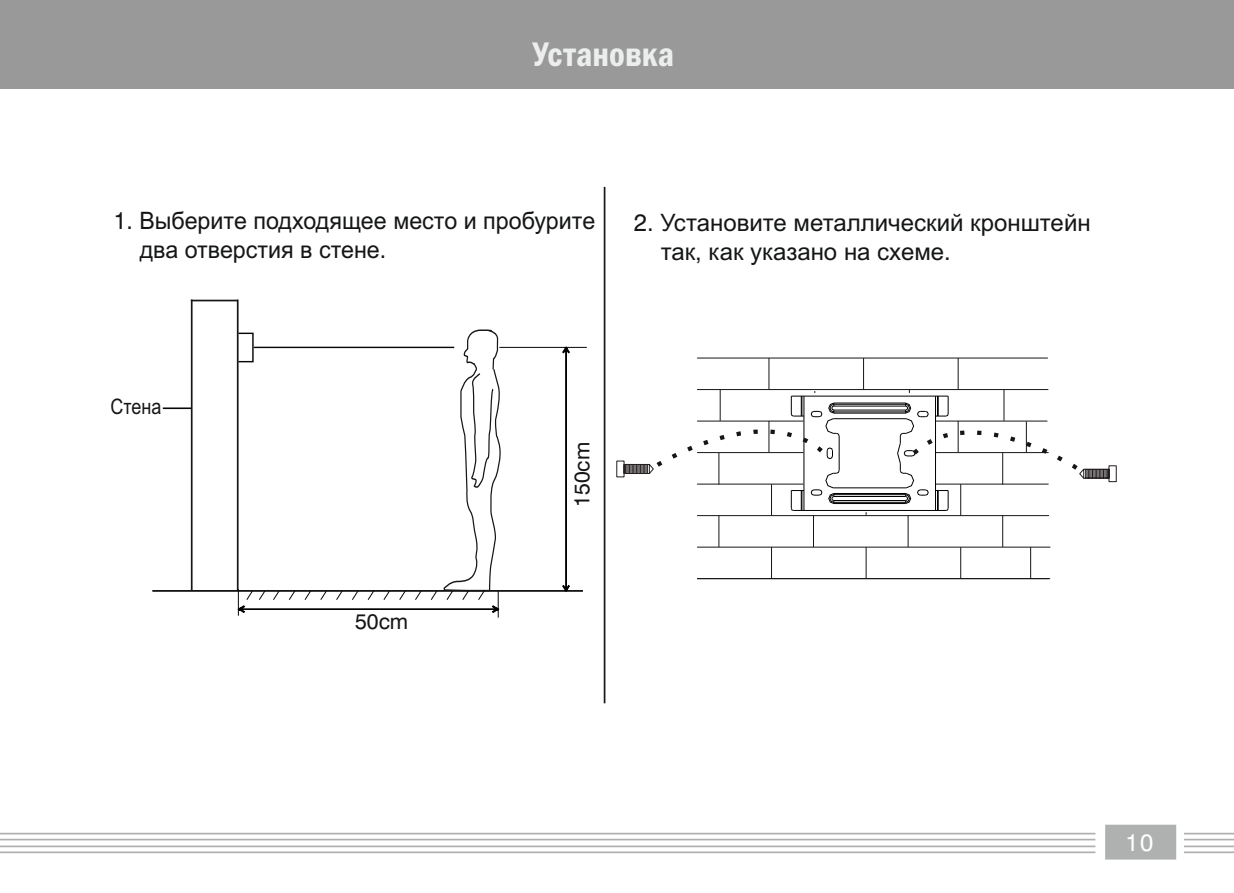
<style>
.page{position:relative;width:1234px;height:893px;background:#fff}
.page>*{position:absolute;margin:0;border:0;box-sizing:border-box;transform-origin:0 0}
.t1{font:600 condensed 35.4px "Franklin Gothic";color:#eceded}
.t2{font:24px/28.8px "Arial";color:#151616}
.t3{font:24px "Swiss 721 BT";color:#fff}
.t4{font:21.3px "Swiss 721 BT";color:#151616}
.t5{font:21.3px "Arial";color:#151616;scale:.84 1}
.s1{font-family:"Swiss 721 BT"}
</style>
<div class="page">
<hr style="left:0;top:833px;width:1233px;height:1px;background:#afb0b0">
<hr style="left:0;top:839px;width:1233px;height:1px;background:#afb0b0">
<hr style="left:0;top:845px;width:1233px;height:2px;background:#afb0b0">
<hr style="left:0;top:851px;width:1233px;height:2px;background:#afb0b0">
<svg style="left:1094px;top:824px;width:90px;height:36px"></svg>
<div style="left:0;top:0;width:1233px;height:89px;background:#999"></div>
<hr style="left:697px;top:358px;width:350px;height:1px;background:#151616">
<hr style="left:697px;top:389px;width:351px;height:1px;background:#151616">
<hr style="left:697px;top:515px;width:351px;height:1px;background:#151616">
<hr style="left:697px;top:578px;width:352px;height:1px;background:#151616">
<hr style="left:697px;top:547px;width:353px;height:1px;background:#151616">
<hr style="left:768px;top:358px;width:1px;height:32px;background:#151616">
<hr style="left:862px;top:358px;width:1px;height:32px;background:#151616">
<hr style="left:957px;top:358px;width:1px;height:32px;background:#151616">
<hr style="left:719px;top:389px;width:1px;height:32px;background:#151616">
<hr style="left:814px;top:391px;width:1px;height:32px;background:#151616">
<hr style="left:908px;top:389px;width:1px;height:32px;background:#151616">
<hr style="left:1003px;top:389px;width:1px;height:32px;background:#151616">
<hr style="left:770px;top:484px;width:1px;height:32px;background:#151616">
<hr style="left:865px;top:483px;width:1px;height:32px;background:#151616">
<hr style="left:959px;top:484px;width:2px;height:32px;background:#151616">
<hr style="left:718px;top:515px;width:1px;height:32px;background:#151616">
<hr style="left:812px;top:515px;width:1px;height:32px;background:#151616">
<hr style="left:907px;top:515px;width:1px;height:32px;background:#151616">
<hr style="left:1001px;top:515px;width:1px;height:32px;background:#151616">
<hr style="left:770px;top:547px;width:1px;height:32px;background:#151616">
<hr style="left:865px;top:547px;width:1px;height:32px;background:#151616">
<hr style="left:959px;top:547px;width:2px;height:32px;background:#151616">
<hr style="left:1029px;top:547px;width:1px;height:32px;background:#151616">
<svg style="left:616px;top:393px;width:500px;height:119px"></svg>
<hr style="left:152px;top:590px;width:431px;height:2px;background:#050807">
<svg style="left:163px;top:408px;width:28px;height:1px"></svg>
<hr style="left:499px;top:347px;width:87px;height:1px;background:#050807">
<svg style="left:561px;top:346px;width:9px;height:246px"></svg>
<hr style="left:191px;top:300px;width:1px;height:291px;background:#151616">
<hr style="left:237px;top:300px;width:1px;height:291px;background:#151616">
<hr style="left:191px;top:300px;width:47px;height:1px;background:#151616">
<svg style="left:237px;top:329px;width:265px;height:289px"></svg>
<hr style="left:603px;top:187px;width:2px;height:516px;background:#151616">
<h1 class="t1" style="left:532px;top:41px;width:143px">Установка</h1>
<p class="t2" style="left:140px;top:208px;width:457px;text-indent:-26px"><span class="s1">1.</span> Выберите подходящее место и пробурите два отверстия в стене<span class="s1">.</span></p>
<p class="t2" style="left:660px;top:210px;width:431px;text-indent:-27px"><span class="s1">2.</span> Установите металлический кронштейн так, как указано на схеме<span class="s1">.</span></p>
<p class="t5" style="left:111px;top:398px;width:62px">Стена</p>
<p class="t4" style="left:355px;top:613px;width:55px">50cm</p>
<p class="t4" style="left:573px;top:507px;width:66px;rotate:-90deg">150cm</p>
<p class="t3" style="left:1125px;top:833px;width:29px">10</p>
</div>
